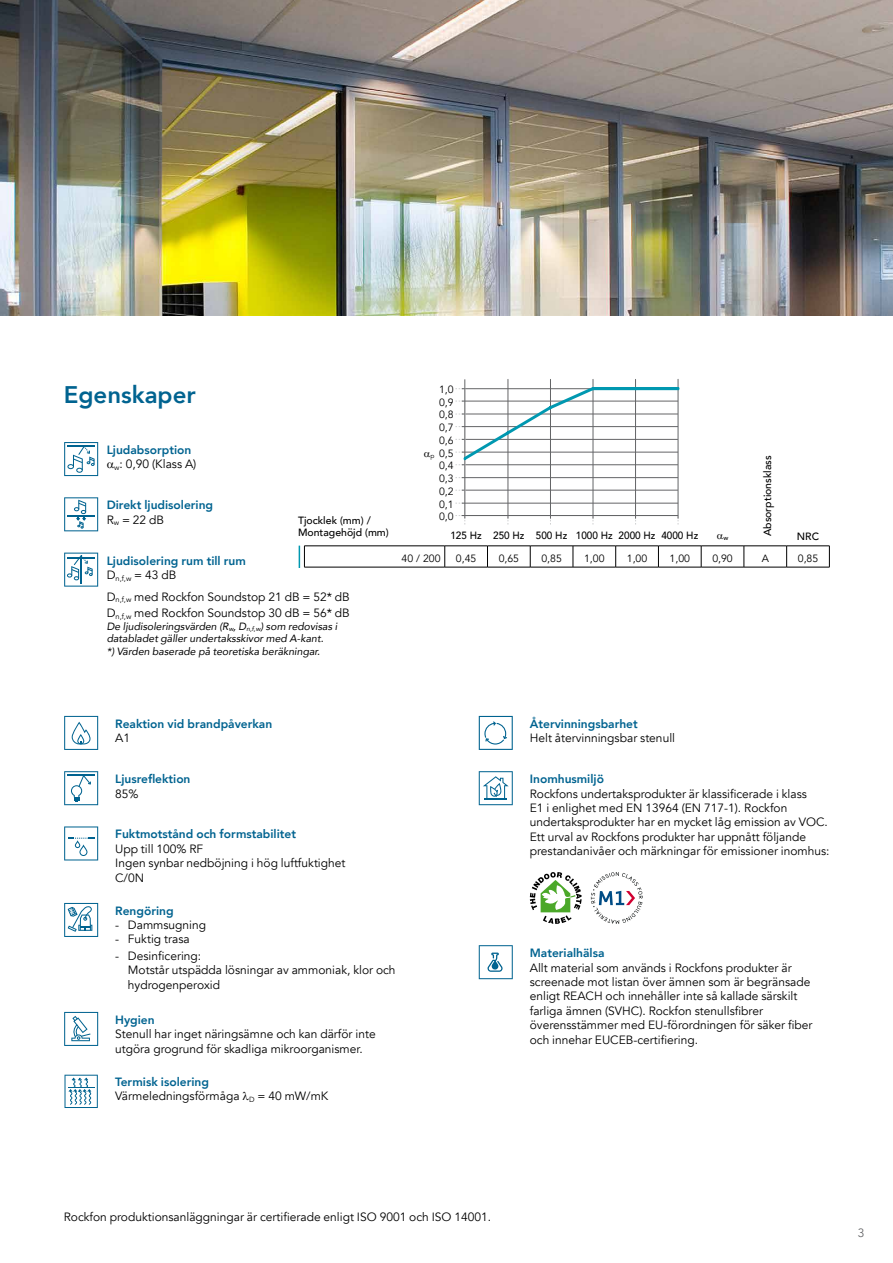
<style>
.page{position:relative;width:893px;height:1263px;background:#fff}
.page>*{position:absolute;margin:0;border:0;box-sizing:border-box;transform-origin:0 0}
.t1{font:127.35px "Chartwell Lines 50";color:#0098b0;scale:.67 1}
.t2{font:800 24px "Avenir";color:#006390}
.t3{font:12px/14.4px "Avenir";color:#000}
.t4{font:800 12px/14.4px "Avenir";color:#006390}
.t5{font:12px "Avenir";color:#646567}
.t6{font:italic 10.5px/12.6px "Avenir";color:#000}
.t7{font:10.5px/12.8px "Avenir";color:#000;text-align:justify}
.t8{font:500 10.5px/12.6px "Avenir";color:#000}
.t9{font:500 10.5px "Avenir";color:#000;scale:.95 1}
.t10{font:500 6.45px "Avenir";color:#000}
.t11{font:6.45px "Avenir";color:#000}
.s1{font-weight:400;color:#000}
.s2{font-weight:800;color:#006390}
</style>
<div class="page">
<img style="left:0;top:0;width:893px;height:316px">
<svg style="left:64px;top:442px;width:34px;height:34px"></svg>
<svg style="left:64px;top:497px;width:34px;height:34px"></svg>
<svg style="left:64px;top:553px;width:34px;height:34px"></svg>
<svg style="left:64px;top:716px;width:34px;height:34px"></svg>
<svg style="left:64px;top:771px;width:34px;height:34px"></svg>
<hr style="left:68px;top:774px;width:27px;height:2px;background:#006390">
<svg style="left:64px;top:826px;width:34px;height:34px"></svg>
<svg style="left:64px;top:903px;width:34px;height:34px"></svg>
<svg style="left:64px;top:1012px;width:34px;height:34px"></svg>
<svg style="left:65px;top:1075px;width:33px;height:33px"></svg>
<svg style="left:479px;top:716px;width:34px;height:34px"></svg>
<svg style="left:479px;top:771px;width:34px;height:34px"></svg>
<svg style="left:530px;top:872px;width:52px;height:52px"></svg>
<svg style="left:591px;top:872px;width:52px;height:52px"></svg>
<svg style="left:479px;top:945px;width:34px;height:34px"></svg>
<svg style="left:444px;top:547px;width:1px;height:20px"></svg>
<svg style="left:487px;top:547px;width:1px;height:20px"></svg>
<svg style="left:530px;top:547px;width:1px;height:20px"></svg>
<svg style="left:573px;top:547px;width:1px;height:20px"></svg>
<svg style="left:615px;top:547px;width:1px;height:20px"></svg>
<svg style="left:658px;top:547px;width:1px;height:20px"></svg>
<svg style="left:701px;top:547px;width:1px;height:20px"></svg>
<svg style="left:744px;top:547px;width:1px;height:20px"></svg>
<svg style="left:786px;top:547px;width:1px;height:20px"></svg>
<svg style="left:829px;top:547px;width:1px;height:20px"></svg>
<hr style="left:304px;top:567px;width:141px;height:1px;background:#000">
<hr style="left:445px;top:567px;width:42px;height:1px;background:#000">
<hr style="left:487px;top:567px;width:43px;height:1px;background:#000">
<hr style="left:530px;top:567px;width:43px;height:1px;background:#000">
<hr style="left:573px;top:567px;width:43px;height:1px;background:#000">
<hr style="left:616px;top:567px;width:42px;height:1px;background:#000">
<hr style="left:658px;top:567px;width:43px;height:1px;background:#000">
<hr style="left:701px;top:567px;width:43px;height:1px;background:#000">
<hr style="left:744px;top:567px;width:43px;height:1px;background:#000">
<hr style="left:787px;top:567px;width:43px;height:1px;background:#000">
<hr style="left:304px;top:546px;width:141px;height:1px;background:#000">
<hr style="left:445px;top:546px;width:42px;height:1px;background:#000">
<hr style="left:487px;top:546px;width:43px;height:1px;background:#000">
<hr style="left:530px;top:546px;width:43px;height:1px;background:#000">
<hr style="left:573px;top:546px;width:43px;height:1px;background:#000">
<hr style="left:616px;top:546px;width:42px;height:1px;background:#000">
<hr style="left:658px;top:546px;width:43px;height:1px;background:#000">
<hr style="left:701px;top:546px;width:43px;height:1px;background:#000">
<hr style="left:744px;top:546px;width:43px;height:1px;background:#000">
<hr style="left:787px;top:546px;width:43px;height:1px;background:#000">
<svg style="left:299px;top:546px;width:6px;height:21px"></svg>
<svg style="left:455px;top:515px;width:11px;height:10px"></svg>
<hr style="left:462px;top:388px;width:216px;height:1px;background:#646567">
<hr style="left:462px;top:490px;width:216px;height:1px;background:#646567">
<hr style="left:462px;top:414px;width:216px;height:1px;background:#646567">
<hr style="left:462px;top:439px;width:216px;height:1px;background:#646567">
<hr style="left:462px;top:464px;width:216px;height:1px;background:#646567">
<hr style="left:508px;top:379px;width:1px;height:139px;background:#646567">
<hr style="left:550px;top:379px;width:1px;height:139px;background:#646567">
<hr style="left:593px;top:379px;width:1px;height:139px;background:#646567">
<hr style="left:635px;top:379px;width:1px;height:139px;background:#646567">
<hr style="left:678px;top:379px;width:1px;height:139px;background:#646567">
<hr style="left:462px;top:503px;width:216px;height:1px;background:#646567">
<hr style="left:462px;top:477px;width:216px;height:1px;background:#646567">
<hr style="left:462px;top:452px;width:216px;height:1px;background:#646567">
<hr style="left:462px;top:426px;width:216px;height:1px;background:#646567">
<hr style="left:462px;top:401px;width:216px;height:1px;background:#646567">
<hr style="left:465px;top:379px;width:1px;height:139px;background:#646567">
<hr style="left:462px;top:515px;width:216px;height:1px;background:#646567">
<h2 class="t2" style="left:64px;top:376px;width:133px">Egenskaper</h2>
<p class="t4" style="left:114px;top:443px;width:84px;text-indent:-8px">Ljudabsorption <sub>w</sub><span class="s1">: 0,90 (Klass A)</span></p>
<p class="t4" style="left:107px;top:498px;width:108px">Direkt ljudisolering<br><span class="s1">R</span><sub>w</sub> <span class="s1">= 22 dB</span></p>
<p class="t4" style="left:107px;top:553px;width:141px">Ljudisolering rum till rum<br><span class="s1">D</span><sub>n,f,w</sub> <span class="s1">= 43 dB</span></p>
<p class="t3" style="left:107px;top:589px;width:245px;line-height:16.2px">D<sub>n,f,w</sub> med Rockfon Soundstop 21 dB = 52* dB<br>D<sub>n,f,w</sub> med Rockfon Soundstop 30 dB = 56* dB</p>
<p class="t6" style="left:107px;top:620px;width:232px">De ljudisoleringsvärden (R<sub>w</sub>, D<sub>n,f,w</sub>) som redovisas i databladet gäller undertaksskivor med A-kant.<br>*) Värden baserade på teoretiska beräkningar.</p>
<p class="t8" style="left:298px;top:513px;width:92px">Tjocklek (mm) /<br>Montagehöjd (mm)</p>
<p class="t7" style="left:439px;top:383px;width:16px">1,0<br>0,9<br>0,8<br>0,7<br>0,6<br>0,5<br>0,4<br>0,3<br>0,2<br>0,1<br>0,0</p>
<h1 class="t1" style="left:465px;top:387px;width:324px">45+65+85+100+100+100</h1>
<p class="t11" style="left:430px;top:452px;width:5px">p</p>
<p class="t8" style="left:761px;top:536px;width:82px;rotate:-90deg">Absorptionsklass</p>
<p class="t9" style="left:450px;top:526px;width:262px">125 Hz 250 Hz 500 Hz 1000 Hz 2000 Hz 4000 Hz</p>
<p class="t10" style="left:723px;top:532px;width:6px">w</p>
<p class="t8" style="left:797px;top:530px;width:24px">NRC</p>
<p class="t7" style="left:402px;top:552px;width:40px">40 / 200</p>
<p class="t7" style="left:456px;top:552px;width:22px">0,45</p>
<p class="t7" style="left:499px;top:552px;width:22px">0,65</p>
<p class="t7" style="left:541px;top:552px;width:22px">0,85</p>
<p class="t7" style="left:584px;top:552px;width:22px">1,00</p>
<p class="t7" style="left:627px;top:552px;width:22px">1,00</p>
<p class="t7" style="left:670px;top:552px;width:22px">1,00</p>
<p class="t7" style="left:712px;top:552px;width:22px">0,90</p>
<p class="t7" style="left:762px;top:552px;width:9px">A</p>
<p class="t7" style="left:798px;top:552px;width:22px">0,85</p>
<p class="t4" style="left:115px;top:716px;width:159px">Reaktion vid brandpåverkan</p>
<p class="t3" style="left:115px;top:731px;width:16px">A1</p>
<p class="t4" style="left:115px;top:772px;width:77px">Ljusreflektion</p>
<p class="t3" style="left:115px;top:786px;width:25px">85%</p>
<p class="t4" style="left:115px;top:827px;width:182px">Fuktmotstånd och formstabilitet</p>
<p class="t3" style="left:115px;top:842px;width:232px">Upp till 100% RF<br>Ingen synbar nedböjning i hög luftfuktighet<br>C/0N</p>
<p class="t4" style="left:115px;top:903px;width:60px">Rengöring</p>
<p class="t3" style="left:115px;top:918px;width:92px">- Dammsugning</p>
<p class="t3" style="left:115px;top:932px;width:76px">- Fuktig trasa</p>
<p class="t3" style="left:128px;top:948px;width:269px;text-indent:-13px">- Desinficering:<br>Motstår utspädda lösningar av ammoniak, klor och hydrogenperoxid</p>
<p class="t4" style="left:115px;top:1012px;width:41px">Hygien</p>
<p class="t3" style="left:115px;top:1027px;width:262px">Stenull har inget näringsämne och kan därför inte utgöra grogrund för skadliga mikroorganismer.</p>
<p class="t3" style="left:115px;top:1075px;width:215px"><span class="s2">Termisk isolering<br></span>Värmeledningsförmåga <sub>D</sub> = 40 mW/mK</p>
<p class="t4" style="left:530px;top:716px;width:110px">Återvinningsbarhet</p>
<p class="t3" style="left:530px;top:731px;width:147px">Helt återvinningsbar stenull</p>
<p class="t4" style="left:530px;top:772px;width:76px">Inomhusmiljö</p>
<p class="t3" style="left:530px;top:786px;width:301px">Rockfons undertaksprodukter är klassificerade i klass<br>E1 i enlighet med EN 13964 (EN 717-1). Rockfon undertaksprodukter har en mycket låg emission av VOC.<br>Ett urval av Rockfons produkter har uppnått följande prestandanivåer och märkningar för emissioner inomhus:</p>
<p class="t4" style="left:530px;top:946px;width:76px">Materialhälsa</p>
<p class="t3" style="left:530px;top:960px;width:284px">Allt material som används i Rockfons produkter är screenade mot listan över ämnen som är begränsade enligt REACH och innehåller inte så kallade särskilt farliga ämnen (SVHC). Rockfon stenullsfibrer överensstämmer med EU-förordningen för säker fiber och innehar EUCEB-certifiering.</p>
<p class="t3" style="left:64px;top:1210px;width:429px">Rockfon produktionsanläggningar är certifierade enligt ISO 9001 och ISO 14001.</p>
<p class="t5" style="left:858px;top:1226px;width:8px">3</p>
</div>
